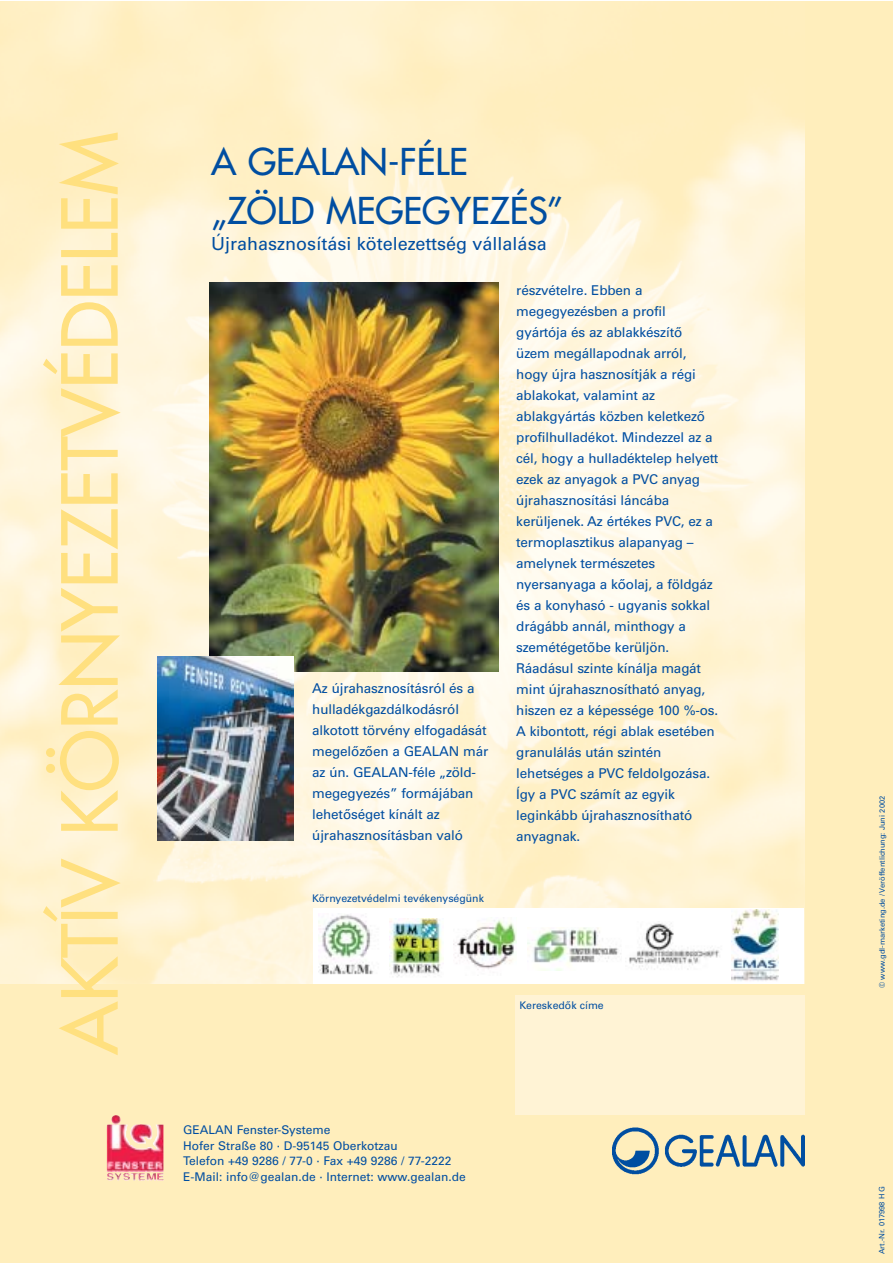
<style>
.page{position:relative;width:893px;height:1263px;background:#fff}
.page>*{position:absolute;margin:0;border:0;box-sizing:border-box;transform-origin:0 0}
.t1{font:500 75px "Futura CE";letter-spacing:-.005em;color:#ffe07f}
.t2{font:500 36px/49.1px "Futura CE";color:#004ea1}
.t3{font:500 18px "Univers CE";color:#004ea1}
.t4{font:500 13.5px/21px "Univers CE";letter-spacing:-.01em;color:#004ea1}
.t5{font:500 12px/15.6px "Univers CE";color:#004ea1}
.t6{font:500 10.5px "Univers CE";color:#004ea1}
.t7{font:500 7.5px "Univers CE";color:#004ea1}
</style>
<div class="page">
<div style="left:0;top:2px;width:892px;height:1261px;background:#ffeebc"></div>
<img style="left:0;top:2px;width:804px;height:982px">
<div style="left:313px;top:908px;width:491px;height:76px;background:#fff"></div>
<img style="left:318px;top:914px;width:55px;height:61px">
<img style="left:389px;top:919px;width:54px;height:58px">
<img style="left:453px;top:920px;width:63px;height:50px">
<img style="left:527px;top:927px;width:94px;height:43px">
<img style="left:731px;top:909px;width:47px;height:72px">
<img style="left:629px;top:923px;width:90px;height:47px">
<img style="left:107px;top:1115px;width:56px;height:66px">
<img style="left:209px;top:283px;width:289px;height:388px">
<img style="left:157px;top:656px;width:136px;height:184px">
<div style="left:515px;top:996px;width:289px;height:119px;background:#fff3d5"></div>
<img style="left:612px;top:1127px;width:192px;height:48px">
<h1 class="t1" style="left:53px;top:1055px;width:925px;rotate:-90deg">AKTÍV KÖRNYEZETVÉDELEM</h1>
<h2 class="t2" style="left:211px;top:139px;width:354px">A GEALAN-FÉLE „ZÖLD MEGEGYEZÉS”</h2>
<h3 class="t3" style="left:211px;top:237px;width:337px">Újrahasznosítási kötelezettség vállalása</h3>
<p class="t4" style="left:312px;top:679px;width:178px">Az újrahasznosításról és a hulladékgazdálkodásról alkotott törvény elfogadását megelőzően a GEALAN már az ún. GEALAN-féle „zöld&shy;megegyezés” formájában lehetőséget kínált az újrahasznosításban való</p>
<p class="t6" style="left:312px;top:894px;width:173px">Környezetvédelmi tevékenységünk</p>
<p class="t4" style="left:516px;top:280px;width:203px">részvételre. Ebben a megegyezésben a profil gyártója és az ablakkészítő üzem megállapodnak arról, hogy újra hasznosítják a régi ablakokat, valamint az ablakgyártás közben keletkező profilhulladékot. Mindezzel az a cél, hogy a hulladéktelep helyett ezek az anyagok a PVC anyag újrahasznosítási láncába kerüljenek. Az értékes PVC, ez a termoplasztikus alapanyag – amelynek természetes nyersanyaga a kőolaj, a földgáz és a konyhasó - ugyanis sokkal drágább annál, minthogy a szemétégetőbe kerüljön.<br>Ráadásul szinte kínálja magát mint újrahasznosítható anyag, hiszen ez a képessége 100 %-os.<br>A kibontott, régi ablak esetében granulálás után szintén lehetséges a PVC feldolgozása.<br>Így a PVC számít az egyik leginkább újrahasznosítható anyagnak.</p>
<p class="t6" style="left:519px;top:1001px;width:86px">Kereskedők címe</p>
<p class="t5" style="left:183px;top:1123px;width:284px">GEALAN Fenster-Systeme<br>Hofer Straße 80 · D-95145 Oberkotzau<br>Telefon +49 9286 / 77-0 · Fax +49 9286 / 77-2222<br>E-Mail: info@gealan.de · Internet: www.gealan.de</p>
<p class="t7" style="left:879px;top:988px;width:194px;rotate:-90deg">© www.gdl-marketing.de / Veröffentlichung: Juni 2002</p>
<p class="t7" style="left:878px;top:1254px;width:70px;rotate:-90deg">Art.-Nr. 017998 H G</p>
</div>
